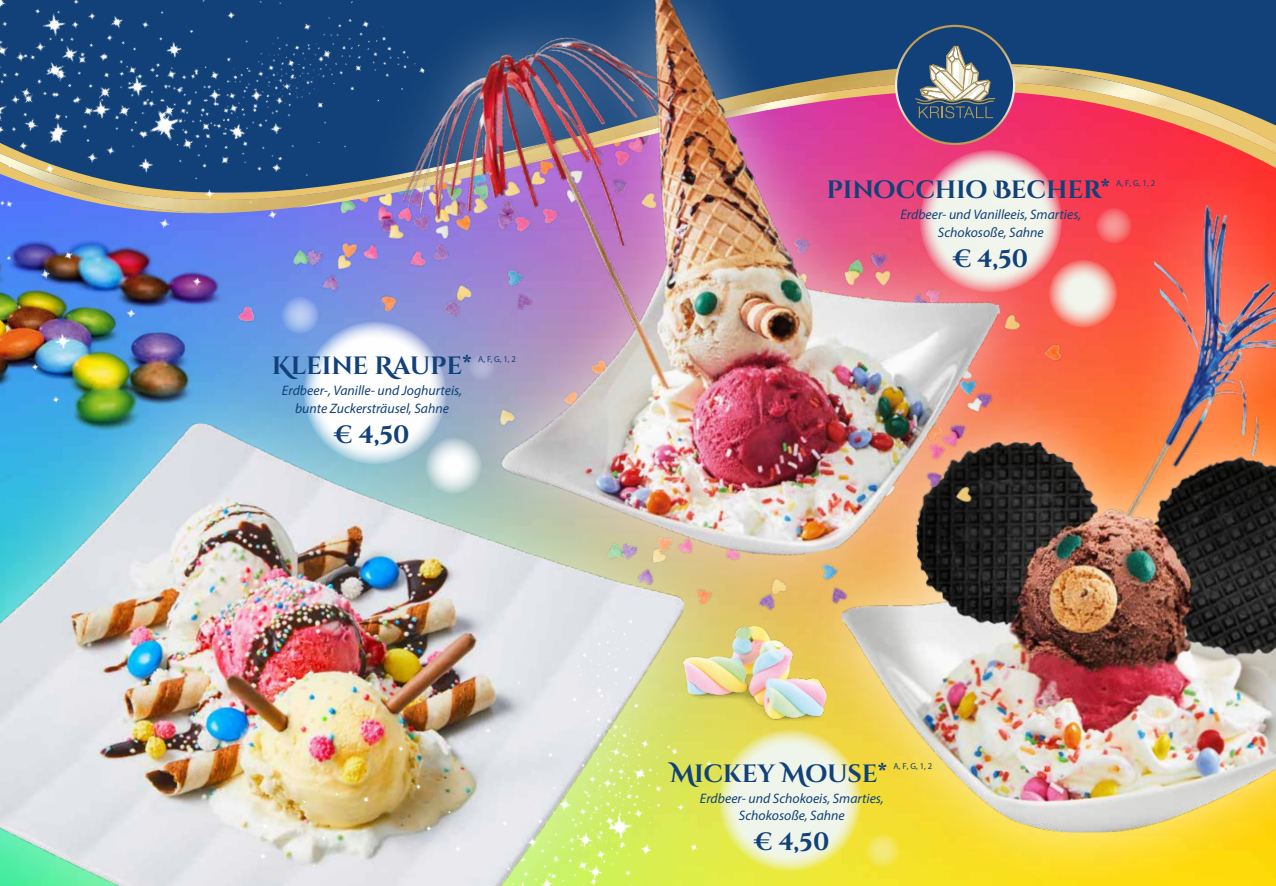
<style>
.page{position:relative;width:1276px;height:886px;background:#fff}
.page>*{position:absolute;margin:0;border:0;box-sizing:border-box;transform-origin:0 0}
.t1{font:700 25px "Cinzel Decorative";color:#114178}
.t2{font:700 25px "Cinzel";color:#114178}
.t3{font:italic 13.75px/17.5px "Myriad Pro";color:#114178;text-align:center}
.t4{font:8.75px "Myriad Pro";color:#114178}
.s1{font-family:"Cinzel"}
</style>
<div class="page">
<svg style="left:786px;top:730px;width:490px;height:156px;background:#fade24"></svg>
<img style="left:840px;top:240px;width:436px;height:593px">
<img style="left:786px;top:240px;width:354px;height:487px">
<img style="left:0;top:441px;width:786px;height:445px">
<svg style="left:1103px;top:0;width:173px;height:240px;background:#534369"></svg>
<img style="left:1103px;top:64px;width:173px;height:144px">
<img style="left:315px;top:0;width:788px;height:683px">
<img style="left:373px;top:0;width:665px;height:617px">
<img style="left:0;top:0;width:425px;height:441px">
<img style="left:241px;top:619px;width:538px;height:267px">
<svg style="left:303px;top:322px;width:143px;height:142px"></svg>
<svg style="left:919px;top:150px;width:143px;height:142px;background:#f0dad6"></svg>
<svg style="left:719px;top:729px;width:142px;height:143px;background:#eff1d0"></svg>
<svg style="left:1049px;top:260px;width:68px;height:68px;background:#f3beb4"></svg>
<svg style="left:866px;top:833px;width:34px;height:34px"></svg>
<svg style="left:1096px;top:208px;width:35px;height:36px"></svg>
<svg style="left:281px;top:296px;width:38px;height:38px"></svg>
<svg style="left:425px;top:437px;width:57px;height:57px"></svg>
<div style="left:469px;top:354px;width:26px;height:26px;background:linear-gradient(to right,#a8add4,#aba9cd);border-radius:50%"></div>
<h1 class="t1" style="left:272px;top:351px;width:202px">Kleine Raupe*</h1>
<p class="t4" style="left:478px;top:353px;width:40px">A, F, G, 1, 2</p>
<p class="t3" style="left:282px;top:382px;width:182px">Erdbeer-, Vanille- und Joghurteis, bunte Zuckersträusel, Sahne</p>
<h1 class="t2" style="left:334px;top:419px;width:76px">€ 4,50</h1>
<h1 class="t1" style="left:826px;top:174px;width:285px">pinocchio Bec<span class="s1">HE</span>r*</h1>
<p class="t4" style="left:1116px;top:177px;width:40px">A, F, G, 1, 2</p>
<p class="t3" style="left:900px;top:205px;width:182px">Erdbeer- und Vanilleeis, Smarties,<br>Schokosoße, Sahne</p>
<h1 class="t2" style="left:953px;top:243px;width:76px">€ 4,50</h1>
<h1 class="t1" style="left:670px;top:758px;width:219px">Mickey Mouse*</h1>
<p class="t4" style="left:893px;top:761px;width:40px">A, F, G, 1, 2</p>
<p class="t3" style="left:700px;top:789px;width:185px">Erdbeer- und Schokoeis, Smarties,<br>Schokosoße, Sahne</p>
<h1 class="t2" style="left:754px;top:827px;width:76px">€ 4,50</h1>
</div>
